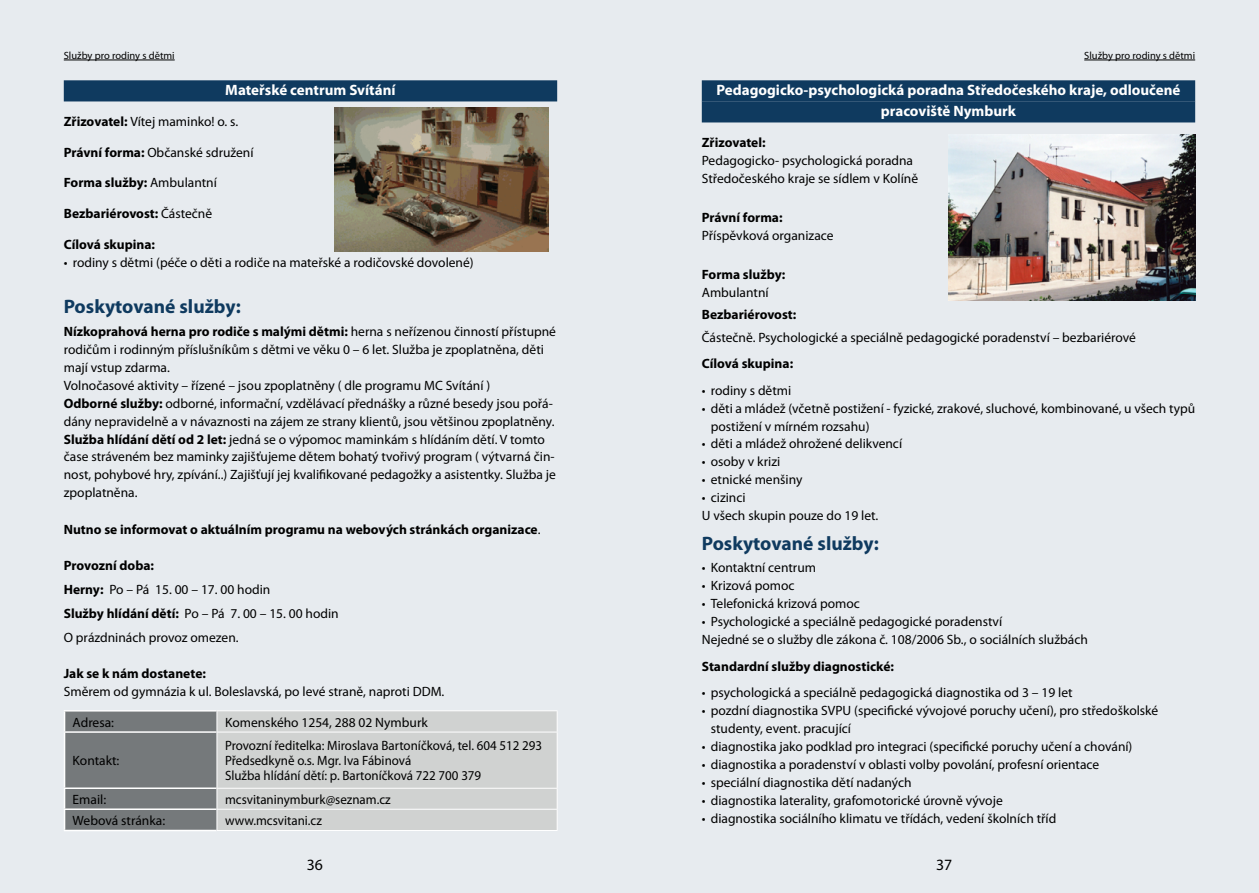
<style>
.page{position:relative;width:1259px;height:893px;background:#e7ebef}
.page>*{position:absolute;margin:0;border:0;box-sizing:border-box;transform-origin:0 0}
.t1{font:700 19.5px "Myriad Pro";color:#0f3a5f}
.t2{font:15.75px "Myriad Pro";color:#000}
.t3{font:700 15px/21px "Myriad Pro";color:#fff;text-align:center}
.t4{font:13.5px/18px "Myriad Pro";color:#000}
.t5{font:700 13.5px "Myriad Pro";color:#000}
.t6{font:13.5px/15px "Myriad Pro";color:#000;scale:.96 1}
.t7{font:10.5px "Myriad Pro";color:#000}
.s1{font-weight:700}
.s2{font-weight:400}
</style>
<div class="page">
<div style="left:64px;top:80px;width:493px;height:21px;background:#0f3a5f"></div>
<hr style="left:217px;top:710px;width:340px;height:1px;background:#fff">
<hr style="left:217px;top:830px;width:340px;height:1px;background:#fff">
<hr style="left:64px;top:710px;width:153px;height:1px;background:#fff">
<svg style="left:64px;top:711px;width:494px;height:119px;background:#b7b9b9"></svg>
<hr style="left:64px;top:830px;width:153px;height:1px;background:#fff">
<hr style="left:64px;top:60px;width:111px;height:1px;background:#000">
<img style="left:334px;top:108px;width:214px;height:143px">
<div style="left:702px;top:80px;width:493px;height:21px;background:#0f3a5f"></div>
<div style="left:702px;top:101px;width:493px;height:21px;background:#0f3a5f"></div>
<hr style="left:1084px;top:60px;width:111px;height:1px;background:#000">
<img style="left:948px;top:135px;width:247px;height:166px">
<p class="t7" style="left:64px;top:49px;width:112px">Služby pro rodiny s dětmi</p>
<p class="t3" style="left:225px;top:79px;width:172px">Mateřské centrum Svítání</p>
<p class="t4" style="left:64px;top:112px;width:176px"><span class="s1">Zřizovatel:</span> Vítej maminko! o. s.</p>
<p class="t4" style="left:64px;top:143px;width:191px"><span class="s1">Právní forma:</span> Občanské sdružení</p>
<p class="t5" style="left:64px;top:174px;width:155px">Forma služby: <span class="s2">Ambulantní</span></p>
<p class="t5" style="left:64px;top:205px;width:150px">Bezbariérovost: <span class="s2">Částečně</span></p>
<p class="t5" style="left:64px;top:236px;width:93px">Cílová skupina:</p>
<p class="t4" style="left:64px;top:253px;width:411px">• rodiny s dětmi (péče o děti a rodiče na mateřské a rodičovské dovolené)</p>
<h1 class="t1" style="left:64px;top:294px;width:178px">Poskytované služby:</h1>
<p class="t4" style="left:64px;top:322px;width:494px"><span class="s1">Nízkoprahová herna pro rodiče s malými dětmi:</span> herna s neřízenou činností přístupné rodičům i rodinným příslušníkům s dětmi ve věku 0 – 6 let. Služba je zpoplatněna, děti mají vstup zdarma.<br>Volnočasové aktivity – řízené – jsou zpoplatněny ( dle programu MC Svítání )<br><span class="s1">Odborné služby:</span> odborné, informační, vzdělávací přednášky a různé besedy jsou pořá&shy;dány nepravidelně a v návaznosti na zájem ze strany klientů, jsou většinou zpoplatněny.<br><span class="s1">Služba hlídání dětí od 2 let:</span> jedná se o výpomoc maminkám s hlídáním dětí. V tomto čase stráveném bez maminky zajišťujeme dětem bohatý tvořivý program ( výtvarná čin&shy;nost, pohybové hry, zpívání..) Zajišťují jej kvalifikované pedagožky a asistentky. Služba je zpoplatněna.</p>
<p class="t5" style="left:64px;top:520px;width:478px">Nutno se informovat o aktuálním programu na webových stránkách organizace<span class="s2">.</span></p>
<p class="t4" style="left:64px;top:553px;width:276px;line-height:24px"><span class="s1">Provozní doba:<br>Herny:</span> Po – Pá 15. 00 – 17. 00 hodin<br><span class="s1">Služby hlídání dětí:</span> Po – Pá 7. 00 – 15. 00 hodin<br>O prázdninách provoz omezen.</p>
<p class="t5" style="left:64px;top:664px;width:144px">Jak se k nám dostanete:</p>
<p class="t4" style="left:64px;top:682px;width:382px">Směrem od gymnázia k ul. Boleslavská, po levé straně, naproti DDM.</p>
<p class="t4" style="left:73px;top:713px;width:43px">Adresa:</p>
<p class="t4" style="left:225px;top:713px;width:204px">Komenského 1254, 288 02 Nymburk</p>
<p class="t4" style="left:73px;top:751px;width:48px">Kontakt:</p>
<p class="t6" style="left:225px;top:738px;width:332px">Provozní ředitelka: Miroslava Bartoníčková, tel. 604 512 293<br>Předsedkyně o.s. Mgr. Iva Fábinová<br>Služba hlídání dětí: p. Bartoníčková 722 700 379</p>
<p class="t4" style="left:73px;top:790px;width:35px">Email:</p>
<p class="t6" style="left:225px;top:791px;width:174px">mcsvitaninymburk@seznam.cz</p>
<p class="t4" style="left:73px;top:811px;width:94px">Webová stránka:</p>
<p class="t6" style="left:225px;top:813px;width:102px">www.mcsvitani.cz</p>
<p class="t7" style="left:1084px;top:49px;width:112px">Služby pro rodiny s dětmi</p>
<p class="t3" style="left:716px;top:79px;width:465px">Pedagogicko-psychologická poradna Středočeského kraje, odloučené pracoviště Nymburk</p>
<p class="t5" style="left:702px;top:134px;width:65px">Zřizovatel:</p>
<p class="t4" style="left:702px;top:151px;width:218px">Pedagogicko- psychologická poradna<br>Středočeského kraje se sídlem v Kolíně</p>
<p class="t5" style="left:702px;top:209px;width:82px">Právní forma:</p>
<p class="t4" style="left:702px;top:226px;width:133px">Příspěvková organizace</p>
<p class="t5" style="left:702px;top:266px;width:85px">Forma služby:</p>
<p class="t4" style="left:702px;top:284px;width:68px">Ambulantní</p>
<p class="t5" style="left:702px;top:306px;width:96px">Bezbariérovost:</p>
<p class="t4" style="left:702px;top:328px;width:435px">Částečně. Psychologické a speciálně pedagogické poradenství – bezbariérové</p>
<p class="t5" style="left:702px;top:355px;width:93px">Cílová skupina:</p>
<p class="t4" style="left:702px;top:381px;width:91px">• rodiny s dětmi</p>
<p class="t4" style="left:711px;top:399px;width:486px;text-indent:-9px">• děti a mládež (včetně postižení - fyzické, zrakové, sluchové, kombinované, u všech typů postižení v mírném rozsahu)</p>
<p class="t4" style="left:702px;top:435px;width:202px">• děti a mládež ohrožené delikvencí</p>
<p class="t4" style="left:702px;top:453px;width:80px">• osoby v krizi</p>
<p class="t4" style="left:702px;top:471px;width:102px">• etnické menšiny</p>
<p class="t4" style="left:702px;top:489px;width:178px">• cizinci<br>U všech skupin pouze do 19 let.</p>
<h1 class="t1" style="left:702px;top:531px;width:178px">Poskytované služby:</h1>
<p class="t4" style="left:702px;top:559px;width:116px">• Kontaktní centrum</p>
<p class="t4" style="left:702px;top:577px;width:94px">• Krizová pomoc</p>
<p class="t4" style="left:702px;top:595px;width:160px">• Telefonická krizová pomoc</p>
<p class="t4" style="left:702px;top:612px;width:388px">• Psychologické a speciálně pedagogické poradenství<br>Nejedné se o služby dle zákona č. 108/2006 Sb., o sociálních službách</p>
<p class="t5" style="left:702px;top:657px;width:194px">Standardní služby diagnostické:</p>
<p class="t4" style="left:702px;top:683px;width:372px">• psychologická a speciálně pedagogická diagnostika od 3 – 19 let</p>
<p class="t4" style="left:711px;top:701px;width:449px;text-indent:-9px">• pozdní diagnostika SVPU (specifické vývojové poruchy učení), pro středoškolské studenty, event. pracující</p>
<p class="t4" style="left:702px;top:737px;width:432px">• diagnostika jako podklad pro integraci (specifické poruchy učení a chování)</p>
<p class="t4" style="left:702px;top:755px;width:399px">• diagnostika a poradenství v oblasti volby povolání, profesní orientace</p>
<p class="t4" style="left:702px;top:773px;width:211px">• speciální diagnostika dětí nadaných</p>
<p class="t4" style="left:702px;top:791px;width:302px">• diagnostika laterality, grafomotorické úrovně vývoje</p>
<p class="t4" style="left:702px;top:809px;width:356px">• diagnostika sociálního klimatu ve třídách, vedení školních tříd</p>
<p class="t2" style="left:307px;top:855px;width:18px">36</p>
<p class="t2" style="left:936px;top:855px;width:18px">37</p>
</div>
